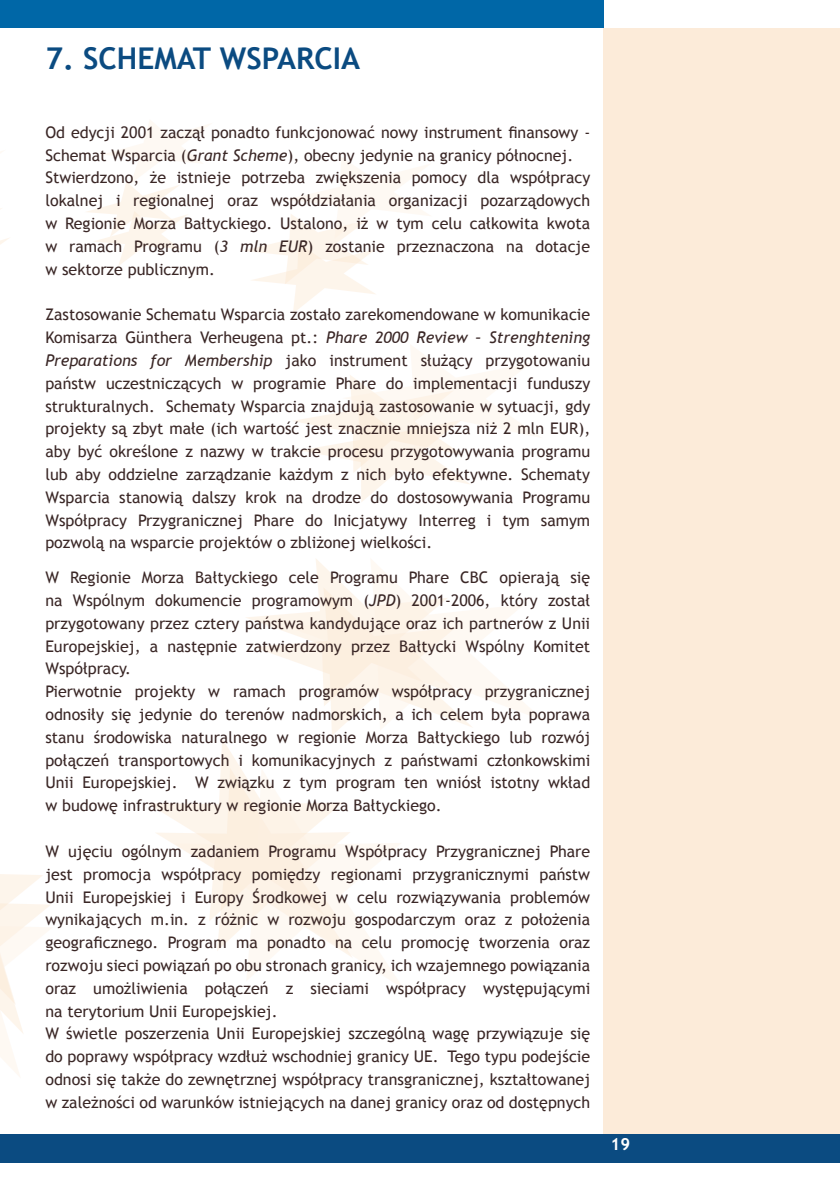
<style>
.page{position:relative;width:840px;height:1191px;background:#fff}
.page>*{position:absolute;margin:0;border:0;box-sizing:border-box;transform-origin:0 0}
.t1{font:700 30px "Trebuchet MS";color:#0b4b81}
.t2{font:700 16.8px "Trebuchet MS";color:#fff}
.Body_Text_3{font:16px/22.8px "Trebuchet MS";color:#3a2726;text-align:justify}
.Body_Text{font:16px/22.8px "Trebuchet MS";color:#3a2726}
.s1{font-style:italic}
</style>
<div class="page">
<div style="left:0;top:0;width:603px;height:28px;background:#0067a7"></div>
<div style="left:603px;top:28px;width:236px;height:1106px;background:#fcebd9"></div>
<div style="left:0;top:1134px;width:839px;height:28px;background:#0b4b81"></div>
<svg style="left:148px;top:614px;width:190px;height:230px"></svg>
<svg style="left:174px;top:768px;width:229px;height:220px"></svg>
<svg style="left:0;top:151px;width:9px;height:94px"></svg>
<svg style="left:87px;top:120px;width:123px;height:146px"></svg>
<svg style="left:0;top:874px;width:51px;height:203px"></svg>
<svg style="left:288px;top:559px;width:254px;height:171px"></svg>
<svg style="left:294px;top:346px;width:245px;height:156px"></svg>
<svg style="left:244px;top:158px;width:186px;height:155px"></svg>
<p class="t1" style="left:45px;top:40px;width:316px">7. SCHEMAT WSPARCIA</p>
<p class="Body_Text" style="left:45px;top:121px;width:546px">Od edycji 2001 zaczął ponadto funkcjonować nowy instrument finansowy -<br>Schemat Wsparcia (<span class="s1">Grant Scheme</span>), obecny jedynie na granicy północnej.</p>
<p class="Body_Text" style="left:45px;top:167px;width:546px">Stwierdzono, że istnieje potrzeba zwiększenia pomocy dla współpracy lokalnej i regionalnej oraz współdziałania organizacji pozarządowych</p>
<p class="Body_Text" style="left:45px;top:212px;width:546px">w Regionie Morza Bałtyckiego. Ustalono, iż w tym celu całkowita kwota</p>
<p class="Body_Text" style="left:45px;top:235px;width:546px">w ramach Programu (<span class="s1">3 mln EUR</span>) zostanie przeznaczona na dotacje</p>
<p class="Body_Text" style="left:45px;top:258px;width:171px">w sektorze publicznym.</p>
<p class="Body_Text" style="left:45px;top:303px;width:546px;text-align:justify">Zastosowanie Schematu Wsparcia zostało zarekomendowane w komunikacie Komisarza Günthera Verheugena pt.: <span class="s1">Phare 2000 Review – Strenghtening Preparations for Membership</span> jako instrument służący przygotowaniu państw uczestniczących w programie Phare do implementacji funduszy strukturalnych. Schematy Wsparcia znajdują zastosowanie w sytuacji, gdy projekty są zbyt małe (ich wartość jest znacznie mniejsza niż 2 mln EUR), aby być określone z nazwy w trakcie procesu przygotowywania programu lub aby oddzielne zarządzanie każdym z nich było efektywne. Schematy Wsparcia stanowią dalszy krok na drodze do dostosowywania Programu Współpracy Przygranicznej Phare do Inicjatywy Interreg i tym samym pozwolą na wsparcie projektów o zbliżonej wielkości.</p>
<p class="Body_Text_3" style="left:45px;top:566px;width:546px">W Regionie Morza Bałtyckiego cele Programu Phare CBC opierają się na Wspólnym dokumencie programowym (<span class="s1">JPD</span>) 2001-2006, który został przygotowany przez cztery państwa kandydujące oraz ich partnerów z Unii Europejskiej, a następnie zatwierdzony przez Bałtycki Wspólny Komitet Współpracy.</p>
<p class="Body_Text_3" style="left:45px;top:680px;width:546px">Pierwotnie projekty w ramach programów współpracy przygranicznej odnosiły się jedynie do terenów nadmorskich, a ich celem była poprawa stanu środowiska naturalnego w regionie Morza Bałtyckiego lub rozwój połączeń transportowych i komunikacyjnych z państwami członkowskimi Unii Europejskiej. W związku z tym program ten wniósł istotny wkład</p>
<p class="Body_Text_3" style="left:45px;top:794px;width:397px">w budowę infrastruktury w regionie Morza Bałtyckiego.</p>
<p class="Body_Text_3" style="left:45px;top:840px;width:546px">W ujęciu ogólnym zadaniem Programu Współpracy Przygranicznej Phare jest promocja współpracy pomiędzy regionami przygranicznymi państw Unii Europejskiej i Europy Środkowej w celu rozwiązywania problemów wynikających m.in. z różnic w rozwoju gospodarczym oraz z położenia geograficznego. Program ma ponadto na celu promocję tworzenia oraz rozwoju sieci powiązań po obu stronach granicy, ich wzajemnego powiązania oraz umożliwienia połączeń z sieciami współpracy występującymi</p>
<p class="Body_Text_3" style="left:45px;top:999px;width:233px">na terytorium Unii Europejskiej.</p>
<p class="Body_Text_3" style="left:45px;top:1022px;width:546px">W świetle poszerzenia Unii Europejskiej szczególną wagę przywiązuje się do poprawy współpracy wzdłuż wschodniej granicy UE. Tego typu podejście odnosi się także do zewnętrznej współpracy transgranicznej, kształtowanej w zależności od warunków istniejących na danej granicy oraz od dostępnych</p>
<p class="t2" style="left:610px;top:1133px;width:21px">19</p>
</div>
